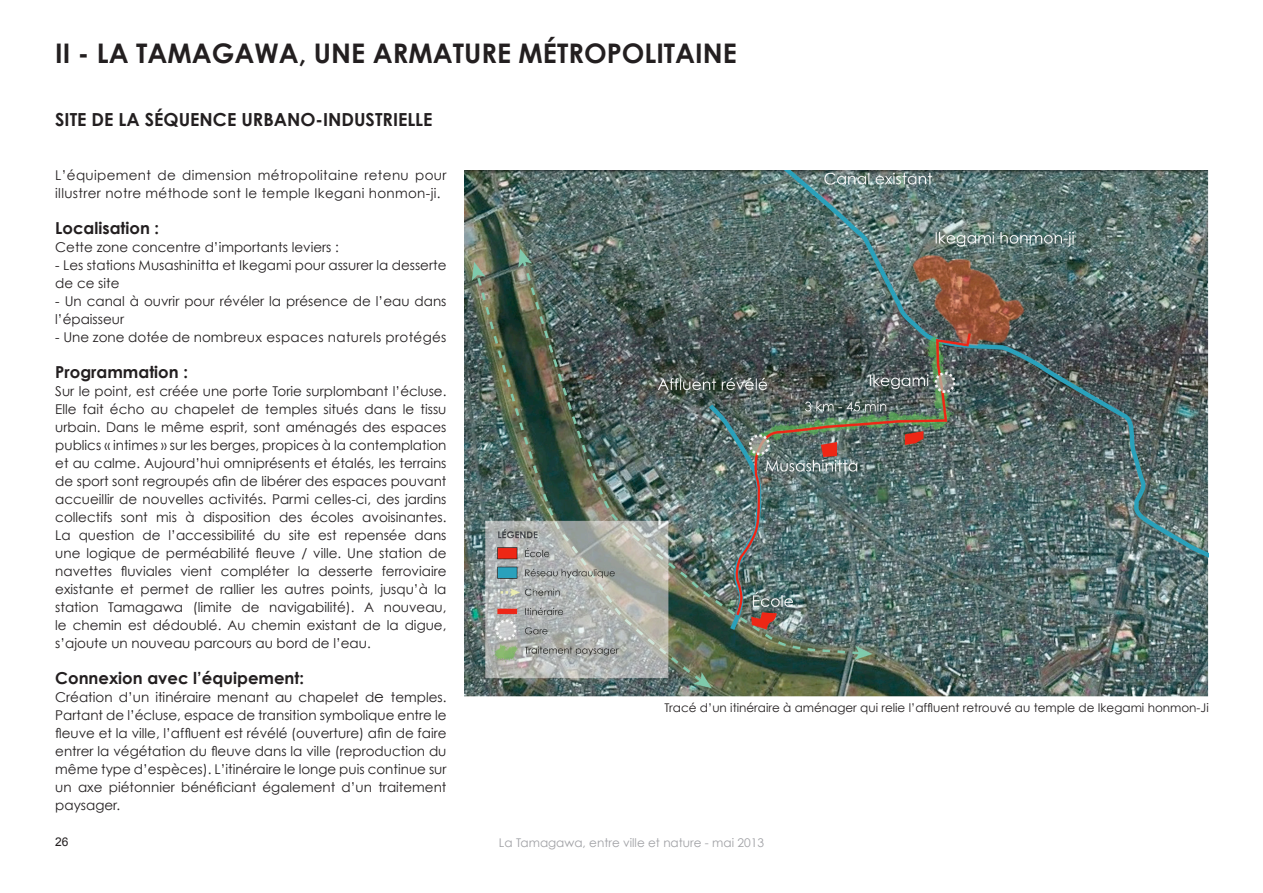
<style>
.page{position:relative;width:1263px;height:893px;background:#fff}
.page>*{position:absolute;margin:0;border:0;box-sizing:border-box;transform-origin:0 0}
.t1{font:700 27px "Century Gothic";color:#231f20}
.t2{font:700 18px "Century Gothic";color:#231f20}
.t3{font:700 16.5px "Century Gothic";color:#231f20}
.t4{font:13.5px/18px "Century Gothic";color:#231f20}
.t5{font:13.5px/18px "Century Gothic";letter-spacing:.025em;color:#231f20}
.t6{font:12px "Century Gothic";color:#231f20}
.t7{font:12px "Century Gothic";color:#a0a1a5}
.t8{font:12px "Arial";color:#231f20}
.s1{font-size:15px}
</style>
<div class="page">
<img style="left:465px;top:170px;width:744px;height:526px">
<h1 class="t1" style="left:55px;top:36px;width:683px">II - LA TAMAGAWA, UNE ARMATURE MÉTROPOLITAINE</h1>
<h2 class="t2" style="left:55px;top:108px;width:379px">SITE DE LA SÉQUENCE URBANO-INDUSTRIELLE</h2>
<p class="t5" style="left:55px;top:166px;width:393px">L’équipement de dimension métropolitaine retenu pour illustrer notre méthode sont le temple Ikegani honmon-ji.</p>
<p class="t3" style="left:55px;top:218px;width:105px">Localisation :</p>
<p class="t4" style="left:55px;top:238px;width:285px">Cette zone concentre d’importants leviers :</p>
<p class="t4" style="left:55px;top:256px;width:393px">- Les stations Musashinitta et Ikegami pour assurer la desserte de ce site</p>
<p class="t4" style="left:55px;top:292px;width:393px">- Un canal à ouvrir pour révéler la présence de l’eau dans l’épaisseur</p>
<p class="t5" style="left:55px;top:328px;width:393px">- Une zone dotée de nombreux espaces naturels protégés</p>
<p class="t3" style="left:55px;top:362px;width:134px">Programmation :</p>
<p class="t4" style="left:55px;top:382px;width:393px;text-align:justify">Sur le point, est créée une porte Torie surplombant l’écluse.<br>Elle fait écho au chapelet de temples situés dans le tissu urbain. Dans le même esprit, sont aménagés des espaces publics « intimes » sur les berges, propices à la contemplation et au calme. Aujourd’hui omniprésents et étalés, les terrains de sport sont regroupés afin de libérer des espaces pouvant accueillir de nouvelles activités. Parmi celles-ci, des jardins collectifs sont mis à disposition des écoles avoisinantes.<br>La question de l’accessibilité du site est repensée dans une logique de perméabilité fleuve / ville. Une station de navettes fluviales vient compléter la desserte ferroviaire existante et permet de rallier les autres points, jusqu’à la station Tamagawa (limite de navigabilité). A nouveau, le chemin est dédoublé. Au chemin existant de la digue, s’ajoute un nouveau parcours au bord de l’eau.</p>
<p class="t3" style="left:55px;top:668px;width:250px">Connexion avec l’équipement:</p>
<p class="t4" style="left:55px;top:688px;width:393px;text-align:justify">Création d’un itinéraire menant au chapelet d<span class="s1">e</span> temples.<br>Partant de l’écluse, espace de transition symbolique entre le fleuve et la ville, l’affluent est révélé (ouverture) afin de faire entrer la végétation du fleuve dans la ville (reproduction du même type d’espèces). L’itinéraire le longe puis continue sur un axe piétonnier bénéficiant également d’un traitement paysager.</p>
<p class="t6" style="left:664px;top:700px;width:546px">Tracé d’un itinéraire à aménager qui relie l’affluent retrouvé au temple de Ikegami honmon-Ji</p>
<p class="t8" style="left:55px;top:834px;width:15px">26</p>
<p class="t7" style="left:499px;top:835px;width:266px">La Tamagawa, entre ville et nature - mai 2013</p>
</div>
